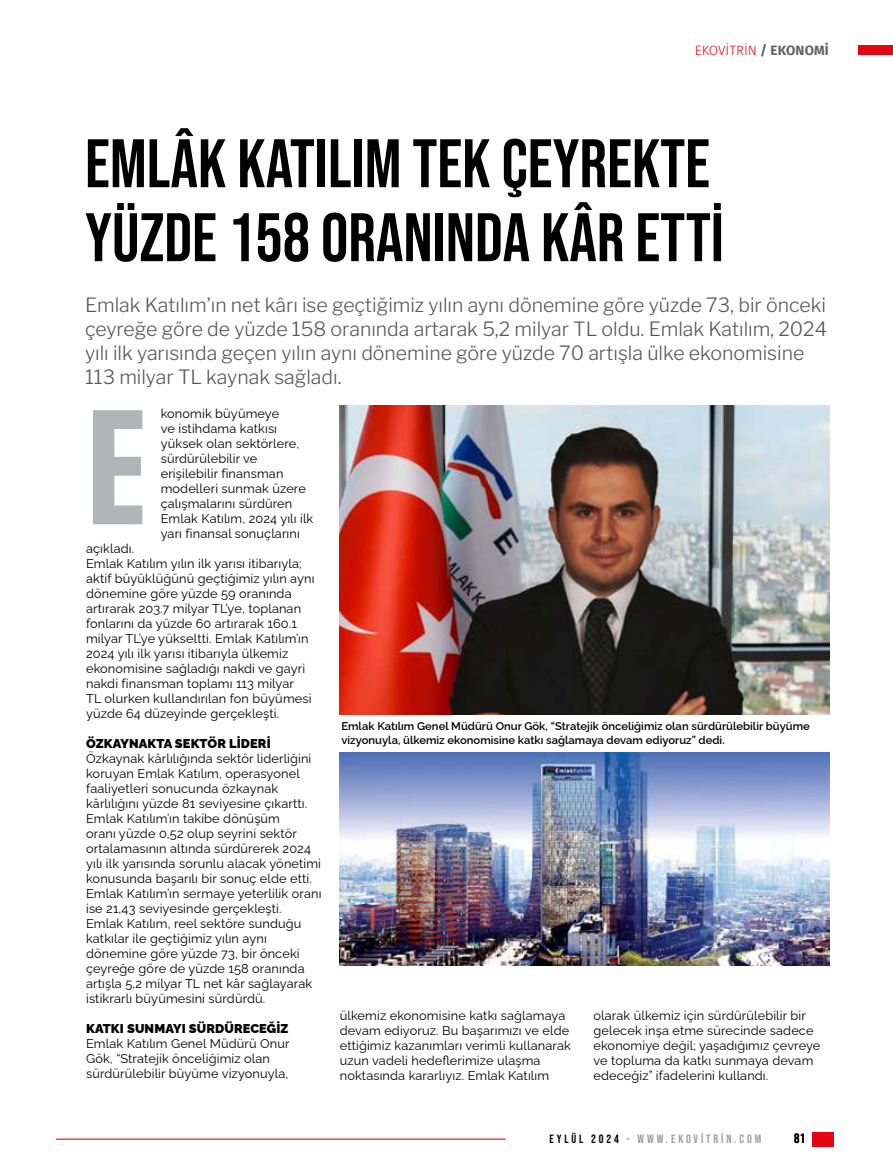
<style>
.page{position:relative;width:893px;height:1170px;background:#fff}
.page>*{position:absolute;margin:0;border:0;box-sizing:border-box;transform-origin:0 0}
.t1{font:100 142.5px "Big Shoulders Display";color:#afb5b9}
.t2{font:68.4px/73.9px "Bebas Neue";color:#000}
.t3{font:300 19.5px/24px "Libre Franklin";color:#575756}
.t4{font:300 13.5px "Fira Sans";color:#e30613}
.t5{font:13.5px "Bebas Neue";color:#000}
.t6{font:12.75px/15px "Raleway";letter-spacing:.01em;color:#000}
.t7{font:900 12.75px "Raleway";letter-spacing:.01em;color:#000}
.t8{font:12px "Bebas Neue";letter-spacing:.24em;color:#9d9d9c}
.t9{font:600 11.25px/13.5px "Raleway";color:#000}
.s1{font-weight:700;color:#646363}
.s2{color:#000}
</style>
<div class="page">
<div style="left:858px;top:46px;width:35px;height:9px;background:#e30613"></div>
<div style="left:813px;top:1131px;width:21px;height:15px;background:#e30613"></div>
<hr style="left:56px;top:1138px;width:450px;height:1px;background:#e30613">
<img style="left:340px;top:752px;width:489px;height:213px">
<img style="left:340px;top:406px;width:489px;height:308px">
<p class="t4" style="left:695px;top:41px;width:135px">EKOVİTRİN <span class="s1">/ EKONOMİ</span></p>
<h2 class="t2" style="left:85px;top:126px;width:640px">EMLÂK KATILIM TEK ÇEYREKTE<br>YÜZDE 158 ORANINDA KÂR ETTİ</h2>
<p class="t3" style="left:85px;top:291px;width:744px">Emlak Katılım’ın net kârı ise geçtiğimiz yılın aynı dönemine göre yüzde 73, bir önceki çeyreğe göre de yüzde 158 oranında artarak 5,2 milyar TL oldu. Emlak Katılım, 2024 yılı ilk yarısında geçen yılın aynı dönemine göre yüzde 70 artışla ülke ekonomisine 113 milyar TL kaynak sağladı.</p>
<h1 class="t1" style="left:87px;top:373px;width:60px">E</h1>
<p class="t6" style="left:161px;top:404px;width:154px">konomik büyümeye<br>ve istihdama katkısı yüksek olan sektörlere, sürdürülebilir ve erişilebilir finansman modelleri sunmak üzere çalışmalarını sürdüren<br>Emlak Katılım, 2024 yılı ilk yarı finansal sonuçlarını</p>
<p class="t6" style="left:86px;top:539px;width:230px">açıkladı.<br>Emlak Katılım yılın ilk yarısı itibarıyla; aktif büyüklüğünü geçtiğimiz yılın aynı dönemine göre yüzde 59 oranında artırarak 203.7 milyar TL’ye, toplanan fonlarını da yüzde 60 artırarak 160.1 milyar TL’ye yükseltti. Emlak Katılım’ın 2024 yılı ilk yarısı itibarıyla ülkemiz ekonomisine sağladığı nakdi ve gayri nakdi finansman toplamı 113 milyar<br>TL olurken kullandırılan fon büyümesi yüzde 64 düzeyinde gerçekleşti.</p>
<p class="t7" style="left:86px;top:733px;width:186px">ÖZKAYNAKTA SEKTÖR LİDERİ</p>
<p class="t6" style="left:86px;top:749px;width:237px">Özkaynak kârlılığında sektör liderliğini koruyan Emlak Katılım, operasyonel faaliyetleri sonucunda özkaynak kârlılığını yüzde 81 seviyesine çıkarttı.<br>Emlak Katılım’ın takibe dönüşüm<br>oranı yüzde 0,52 olup seyrini sektör ortalamasının altında sürdürerek 2024 yılı ilk yarısında sorunlu alacak yönetimi konusunda başarılı bir sonuç elde etti.<br>Emlak Katılım’ın sermaye yeterlilik oranı ise 21,43 seviyesinde gerçekleşti.<br>Emlak Katılım, reel sektöre sunduğu katkılar ile geçtiğimiz yılın aynı dönemine göre yüzde 73, bir önceki çeyreğe göre de yüzde 158 oranında artışla 5,2 milyar TL net kâr sağlayarak istikrarlı büyümesini sürdürdü.</p>
<p class="t7" style="left:86px;top:1018px;width:204px">KATKI SUNMAYI SÜRDÜRECEĞİZ</p>
<p class="t6" style="left:86px;top:1034px;width:205px">Emlak Katılım Genel Müdürü Onur<br>Gök, “Stratejik önceliğimiz olan sürdürülebilir büyüme vizyonuyla,</p>
<p class="t9" style="left:341px;top:718px;width:470px">Emlak Katılım Genel Müdürü Onur Gök, “Stratejik önceliğimiz olan sürdürülebilir büyüme vizyonuyla, ülkemiz ekonomisine katkı sağlamaya devam ediyoruz” dedi.</p>
<p class="t6" style="left:340px;top:1006px;width:233px">ülkemiz ekonomisine katkı sağlamaya devam ediyoruz. Bu başarımızı ve elde ettiğimiz kazanımları verimli kullanarak uzun vadeli hedeflerimize ulaşma noktasında kararlıyız. Emlak Katılım</p>
<p class="t6" style="left:593px;top:1006px;width:228px">olarak ülkemiz için sürdürülebilir bir gelecek inşa etme sürecinde sadece ekonomiye değil; yaşadığımız çevreye ve topluma da katkı sunmaya devam edeceğiz” ifadelerini kullandı.</p>
<p class="t8" style="left:550px;top:1131px;width:213px"><span class="s2">EYLÜL 2024</span> - WWW.EKOVİTRİN.COM</p>
<p class="t5" style="left:794px;top:1130px;width:12px">81</p>
</div>
